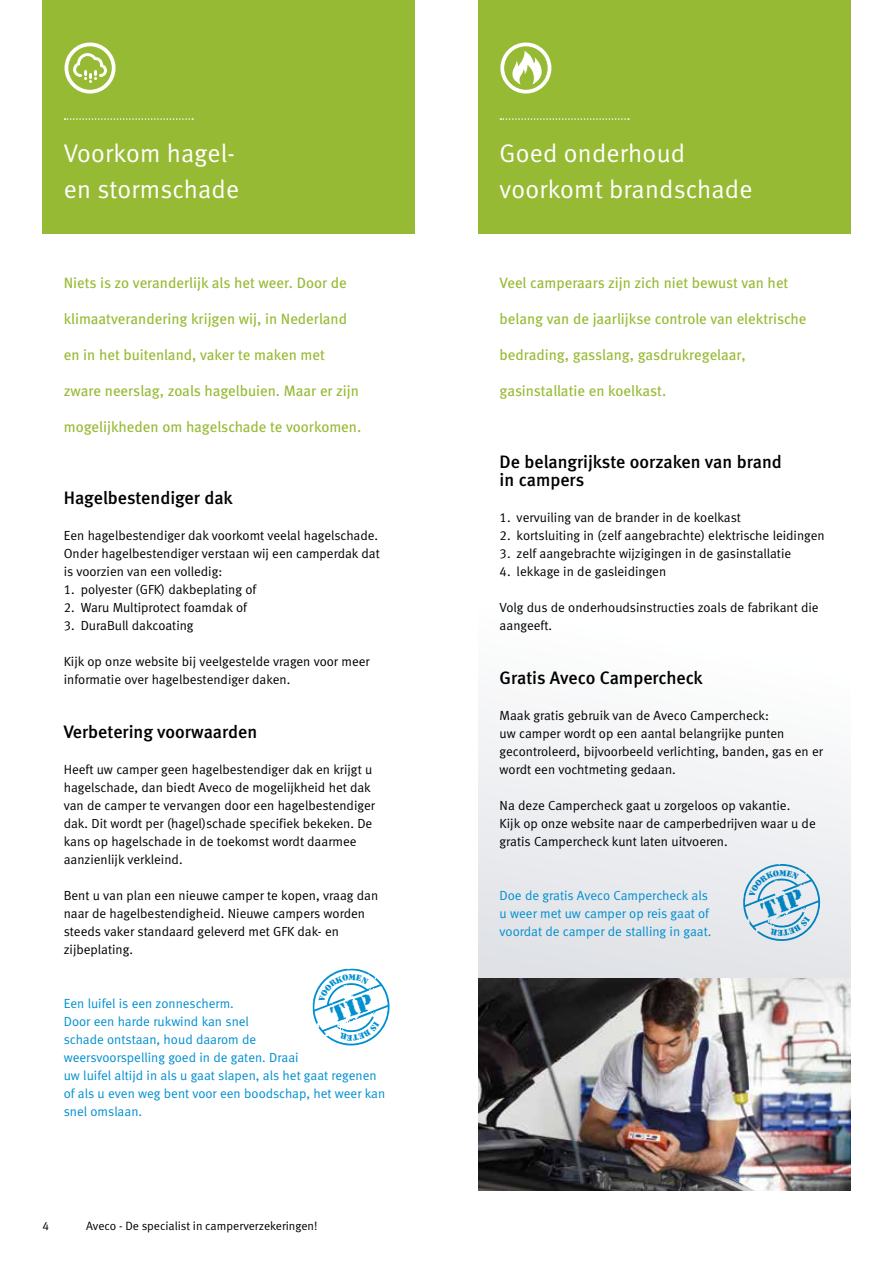
<style>
.page{position:relative;width:893px;height:1263px;background:#fff}
.page>*{position:absolute;margin:0;border:0;box-sizing:border-box;transform-origin:0 0}
.t1{font:25.5px/36px "Meta Normal LF";letter-spacing:.01em;color:#fff}
.t2{font:18px/18px "Meta Medium LF";color:#000}
.t3{font:15px "Meta Book LF";color:#97ba34}
.t4{font:13.2px/18px "Meta Normal LF";color:#000}
.t5{font:13.2px/18px "Meta Normal LF";color:#008fd0}
.t6{font:12px "Meta Normal LF";color:#000}
</style>
<div class="page">
<svg style="left:478px;top:712px;width:372px;height:267px"></svg>
<div style="left:478px;top:0;width:372px;height:234px;background:#97ba34"></div>
<div style="left:43px;top:0;width:372px;height:234px;background:#97ba34"></div>
<svg style="left:65px;top:118px;width:128px;height:2px"></svg>
<svg style="left:500px;top:118px;width:129px;height:2px"></svg>
<img style="left:478px;top:979px;width:372px;height:212px">
<svg style="left:65px;top:43px;width:51px;height:51px"></svg>
<svg style="left:500px;top:43px;width:51px;height:51px"></svg>
<svg style="left:313px;top:968px;width:77px;height:78px"></svg>
<svg style="left:743px;top:864px;width:81px;height:80px"></svg>
<h1 class="t1" style="left:64px;top:135px;width:177px">Voorkom hagel&shy;en stormschade</h1>
<h1 class="t1" style="left:500px;top:135px;width:254px">Goed onderhoud voorkomt brandschade</h1>
<p class="t3" style="left:64px;top:274px;width:285px">Niets is zo veranderlijk als het weer. Door de</p>
<p class="t3" style="left:64px;top:310px;width:285px">klimaatverandering krijgen wij, in Nederland</p>
<p class="t3" style="left:64px;top:346px;width:263px">en in het buitenland, vaker te maken met</p>
<p class="t3" style="left:64px;top:382px;width:297px">zware neerslag, zoals hagelbuien. Maar er zijn</p>
<p class="t3" style="left:64px;top:418px;width:299px">mogelijkheden om hagelschade te voorkomen.</p>
<h2 class="t2" style="left:64px;top:489px;width:171px">Hagelbestendiger dak</h2>
<p class="t4" style="left:64px;top:526px;width:318px">Een hagelbestendiger dak voorkomt veelal hagelschade.<br>Onder hagelbestendiger verstaan wij een camperdak dat is voorzien van een volledig:</p>
<p class="t4" style="left:64px;top:580px;width:194px">1. polyester (GFK) dakbeplating of</p>
<p class="t4" style="left:64px;top:598px;width:185px">2. Waru Multiprotect foamdak of</p>
<p class="t4" style="left:64px;top:616px;width:131px">3. DuraBull dakcoating</p>
<p class="t4" style="left:64px;top:652px;width:307px">Kijk op onze website bij veelgestelde vragen voor meer informatie over hagelbestendiger daken.</p>
<h2 class="t2" style="left:64px;top:723px;width:195px">Verbetering voorwaarden</h2>
<p class="t4" style="left:64px;top:760px;width:313px">Heeft uw camper geen hagelbestendiger dak en krijgt u hagelschade, dan biedt Aveco de mogelijkheid het dak van de camper te vervangen door een hagelbestendiger dak. Dit wordt per (hagel)schade specifiek bekeken. De kans op hagelschade in de toekomst wordt daarmee aanzienlijk verkleind.</p>
<p class="t4" style="left:64px;top:886px;width:316px">Bent u van plan een nieuwe camper te kopen, vraag dan naar de hagelbestendigheid. Nieuwe campers worden steeds vaker standaard geleverd met GFK dak- en zijbeplating.</p>
<p class="t5" style="left:64px;top:994px;width:323px">Een luifel is een zonnescherm.<br>Door een harde rukwind kan snel<br>schade ontstaan, houd daarom de<br>weersvoorspelling goed in de gaten. Draai<br>uw luifel altijd in als u gaat slapen, als het gaat regenen of als u even weg bent voor een boodschap, het weer kan snel omslaan.</p>
<p class="t6" style="left:43px;top:1219px;width:8px">4</p>
<p class="t6" style="left:86px;top:1219px;width:233px">Aveco - De specialist in camperverzekeringen!</p>
<p class="t3" style="left:500px;top:274px;width:290px">Veel camperaars zijn zich niet bewust van het</p>
<p class="t3" style="left:500px;top:310px;width:308px">belang van de jaarlijkse controle van elektrische</p>
<p class="t3" style="left:500px;top:346px;width:247px">bedrading, gasslang, gasdrukregelaar,</p>
<p class="t3" style="left:500px;top:382px;width:168px">gasinstallatie en koelkast.</p>
<h2 class="t2" style="left:500px;top:453px;width:284px">De belangrijkste oorzaken van brand in campers</h2>
<p class="t4" style="left:500px;top:508px;width:243px">1. vervuiling van de brander in de koelkast</p>
<p class="t4" style="left:500px;top:526px;width:327px">2. kortsluiting in (zelf aangebrachte) elektrische leidingen</p>
<p class="t4" style="left:500px;top:544px;width:293px">3. zelf aangebrachte wijzigingen in de gasinstallatie</p>
<p class="t4" style="left:500px;top:562px;width:168px">4. lekkage in de gasleidingen</p>
<p class="t4" style="left:500px;top:598px;width:320px">Volg dus de onderhoudsinstructies zoals de fabrikant die aangeeft.</p>
<h2 class="t2" style="left:500px;top:669px;width:205px">Gratis Aveco Campercheck</h2>
<p class="t4" style="left:500px;top:706px;width:325px">Maak gratis gebruik van de Aveco Campercheck:<br>uw camper wordt op een aantal belangrijke punten gecontroleerd, bijvoorbeeld verlichting, banden, gas en er wordt een vochtmeting gedaan.</p>
<p class="t4" style="left:500px;top:796px;width:318px">Na deze Campercheck gaat u zorgeloos op vakantie.<br>Kijk op onze website naar de camperbedrijven waar u de gratis Campercheck kunt laten uitvoeren.</p>
<p class="t5" style="left:500px;top:886px;width:213px">Doe de gratis Aveco Campercheck als u weer met uw camper op reis gaat of voordat de camper de stalling in gaat.</p>
</div>
